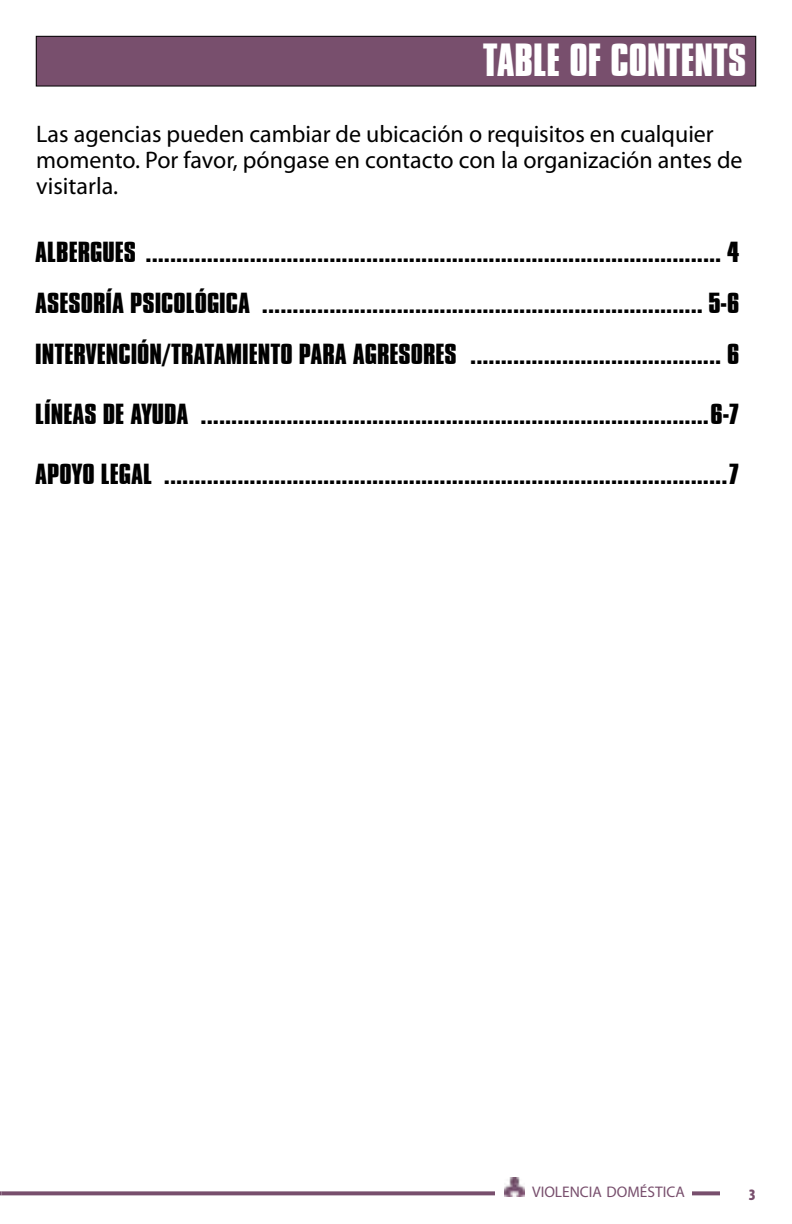
<style>
.page{position:relative;width:792px;height:1224px;background:#fff}
.page>*{position:absolute;margin:0;border:0;box-sizing:border-box;transform-origin:0 0}
.t1{font:700 40px "Compacta BT";color:#fff}
.t2{font:700 25px/51px "Compacta BT";color:#000;text-align:justify;scale:1.07 1}
.t3{font:24px/26px "Myriad Pro";color:#000}
.t4{font:900 condensed 16px "Myriad Pro";color:#784f6d}
.t5{font:15.4px "Myriad Pro";color:#784f6d}
</style>
<div class="page">
<svg style="left:1px;top:1191px;width:719px;height:4px;background:#845f7a"></svg>
<div style="left:495px;top:1175px;width:197px;height:30px;background:#fff"></div>
<img style="left:505px;top:1177px;width:20px;height:20px">
<div style="left:36px;top:36px;width:720px;height:50px;background:#784f6d"></div>
<div style="left:36px;top:36px;width:720px;height:50px;border:1px solid #000"></div>
<h1 class="t1" style="left:483px;top:36px;width:265px">TABLE OF CONTENTS</h1>
<p class="t3" style="left:36px;top:121px;width:708px">Las agencias pueden cambiar de ubicación o requisitos en cualquier momento. Por favor, póngase en contacto con la organización antes de visitarla.</p>
<p class="t2" style="left:35px;top:227px;width:659px">ALBERGUES .............................................................................................. 4<br>ASESORÍA PSICOLÓGICA ........................................................................ 5-6<br>INTERVENCIÓN/TRATAMIENTO PARA AGRESORES ......................................... 6</p>
<p class="t2" style="left:35px;top:389px;width:659px">LÍNEAS DE AYUDA ...................................................................................6-7</p>
<p class="t2" style="left:35px;top:449px;width:659px">APOYO LEGAL ............................................................................................7</p>
<p class="t5" style="left:532px;top:1184px;width:154px">VIOLENCIA DOMÉSTICA</p>
<p class="t4" style="left:749px;top:1186px;width:9px">3</p>
</div>
